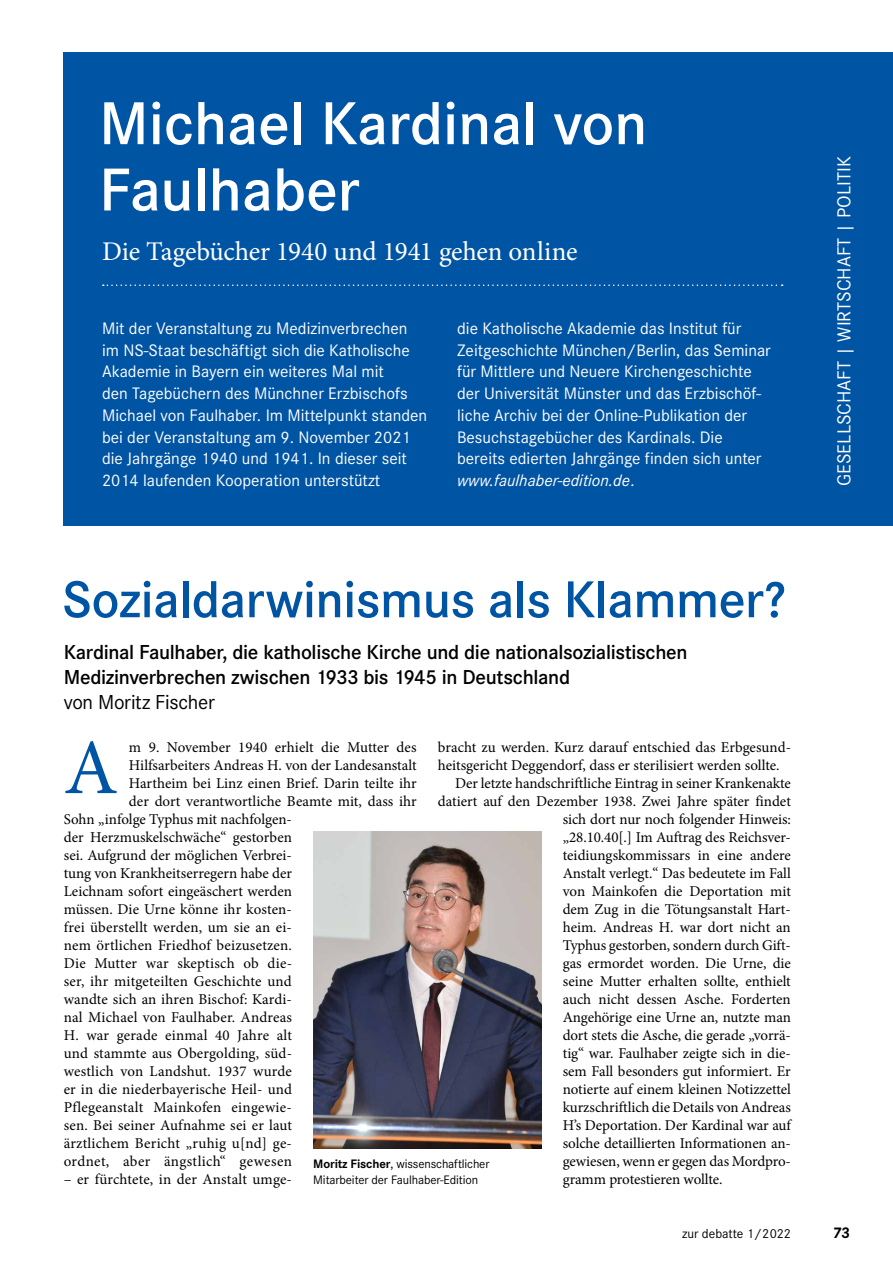
<style>
.page{position:relative;width:893px;height:1263px;background:#fff}
.page>*{position:absolute;margin:0;border:0;box-sizing:border-box;transform-origin:0 0}
.t1{font:78.45px "Minion Pro";color:#0054a4}
.t2{font:600 62.7px/66.3px "Corporate S";color:#fff}
.t3{font:600 53.7px "Corporate S";letter-spacing:-.01em;color:#0054a4}
.t4{font:27px "Minion Pro";letter-spacing:-.015em;color:#fff}
.t5{font:600 21px/25.2px "Corporate S";letter-spacing:-.015em;color:#000}
.t6{font:21px "Corporate S";letter-spacing:-.015em;color:#000}
.t7{font:19.5px "Corporate S";color:#fff}
.t8{font:17.25px/21.8px "Corporate S";color:#fff}
.t9{font:italic 17.25px "Corporate S";color:#fff}
.t10{font:700 16.05px "Corporate S";color:#000}
.t11{font:15px "Minion Pro";color:#000}
.t12{font:13.5px "Corporate S";color:#000}
.t13{font:12.75px/16px "Corporate S";letter-spacing:-.01em;color:#000}
.s1{font-weight:700}
</style>
<div class="page">
<div style="left:64px;top:53px;width:829px;height:473px;background:#0054a4"></div>
<svg style="left:103px;top:284px;width:680px;height:2px"></svg>
<img style="left:313px;top:832px;width:228px;height:317px">
<h2 class="t2" style="left:99px;top:88px;width:550px">Michael Kardinal von<br>Faulhaber</h2>
<h3 class="t4" style="left:102px;top:233px;width:477px">Die Tagebücher 1940 und 1941 gehen online</h3>
<p class="t8" style="left:102px;top:317px;width:327px">Mit der Veranstaltung zu Medizinverbrechen im NS-Staat beschäftigt sich die Katholische Akademie in Bayern ein weiteres Mal mit<br>den Tagebüchern des Münchner Erzbischofs Michael von Faulhaber. Im Mittelpunkt standen bei der Veranstaltung am 9. November 2021 die Jahrgänge 1940 und 1941. In dieser seit 2014 laufenden Kooperation unterstützt</p>
<p class="t8" style="left:457px;top:317px;width:315px">die Katholische Akademie das Institut für Zeitgeschichte München/Berlin, das Seminar für Mittlere und Neuere Kirchengeschichte der Universität Münster und das Erzbischöf&shy;liche Archiv bei der Online-Publikation der Besuchstagebücher des Kardinals. Die bereits edierten Jahrgänge finden sich unter</p>
<p class="t9" style="left:457px;top:469px;width:180px">www.faulhaber-edition.de.</p>
<h3 class="t3" style="left:62px;top:563px;width:725px">Sozialdarwinismus als Klammer?</h3>
<h3 class="t5" style="left:64px;top:639px;width:625px">Kardinal Faulhaber, die katholische Kirche und die nationalsozialistischen<br>Medizinverbrechen zwischen 1933 bis 1945 in Deutschland</h3>
<h3 class="t6" style="left:64px;top:689px;width:153px">von Moritz Fischer</h3>
<h1 class="t1" style="left:64px;top:715px;width:56px">A</h1>
<p class="t11" style="left:129px;top:737px;width:289px">m 9. November 1940 erhielt die Mutter des</p>
<p class="t11" style="left:438px;top:737px;width:355px">bracht zu werden. Kurz darauf entschied das Erbgesund-</p>
<p class="t11" style="left:438px;top:755px;width:343px">heitsgericht Deggendorf, dass er sterilisiert werden sollte.</p>
<p class="t11" style="left:455px;top:773px;width:337px">Der letzte handschriftliche Eintrag in seiner Krankenakte</p>
<p class="t11" style="left:438px;top:791px;width:354px">datiert auf den Dezember 1938. Zwei Jahre später findet</p>
<p class="t11" style="left:563px;top:809px;width:230px">sich dort nur noch folgender Hinweis:</p>
<p class="t11" style="left:563px;top:827px;width:230px">„28.10.40[.] Im Auftrag des Reichsver-</p>
<p class="t11" style="left:563px;top:845px;width:230px">teidiungskommissars in eine andere</p>
<p class="t11" style="left:563px;top:863px;width:230px">Anstalt verlegt.“ Das bedeutete im Fall</p>
<p class="t11" style="left:563px;top:881px;width:230px">von Mainkofen die Deportation mit</p>
<p class="t11" style="left:563px;top:899px;width:230px">dem Zug in die Tötungsanstalt Hart-</p>
<p class="t11" style="left:563px;top:917px;width:230px">heim. Andreas H. war dort nicht an</p>
<p class="t11" style="left:563px;top:935px;width:230px">Typhus gestorben, sondern durch Gift-</p>
<p class="t11" style="left:563px;top:953px;width:230px">gas ermordet worden. Die Urne, die</p>
<p class="t11" style="left:563px;top:971px;width:230px">seine Mutter erhalten sollte, enthielt</p>
<p class="t11" style="left:563px;top:989px;width:230px">auch nicht dessen Asche. Forderten</p>
<p class="t11" style="left:563px;top:1007px;width:230px">Angehörige eine Urne an, nutzte man</p>
<p class="t11" style="left:563px;top:1025px;width:230px">dort stets die Asche, die gerade „vorrä-</p>
<p class="t11" style="left:563px;top:1043px;width:230px">tig“ war. Faulhaber zeigte sich in die-</p>
<p class="t11" style="left:563px;top:1061px;width:230px">sem Fall besonders gut informiert. Er</p>
<p class="t11" style="left:563px;top:1079px;width:230px">notierte auf einem kleinen Notizzettel</p>
<p class="t11" style="left:563px;top:1097px;width:230px">kurzschriftlich die Details von Andreas</p>
<p class="t11" style="left:563px;top:1115px;width:231px">H’s Deportation. Der Kardinal war auf</p>
<p class="t11" style="left:563px;top:1133px;width:230px">solche detaillierten Informationen an-</p>
<p class="t11" style="left:563px;top:1151px;width:230px">gewiesen, wenn er gegen das Mordpro-</p>
<p class="t11" style="left:563px;top:1169px;width:161px">gramm protestieren wollte.</p>
<p class="t11" style="left:129px;top:755px;width:289px">Hilfsarbeiters Andreas H. von der Landesanstalt</p>
<p class="t11" style="left:129px;top:773px;width:289px">Hartheim bei Linz einen Brief. Darin teilte ihr</p>
<p class="t11" style="left:129px;top:791px;width:289px">der dort verantwortliche Beamte mit, dass ihr</p>
<p class="t11" style="left:64px;top:809px;width:230px">Sohn „infolge Typhus mit nachfolgen-</p>
<p class="t11" style="left:64px;top:827px;width:230px">der Herzmuskelschwäche“ gestorben</p>
<p class="t11" style="left:64px;top:845px;width:230px">sei. Aufgrund der möglichen Verbrei-</p>
<p class="t11" style="left:64px;top:863px;width:230px">tung von Krankheitserregern habe der</p>
<p class="t11" style="left:64px;top:881px;width:230px">Leichnam sofort eingeäschert werden</p>
<p class="t11" style="left:64px;top:899px;width:230px">müssen. Die Urne könne ihr kosten-</p>
<p class="t11" style="left:64px;top:917px;width:230px">frei überstellt werden, um sie an ei-</p>
<p class="t11" style="left:64px;top:935px;width:230px">nem örtlichen Friedhof beizusetzen.</p>
<p class="t11" style="left:64px;top:953px;width:230px">Die Mutter war skeptisch ob die-</p>
<p class="t11" style="left:64px;top:971px;width:230px">ser, ihr mitgeteilten Geschichte und</p>
<p class="t11" style="left:64px;top:989px;width:230px">wandte sich an ihren Bischof: Kardi-</p>
<p class="t11" style="left:64px;top:1007px;width:230px">nal Michael von Faulhaber. Andreas</p>
<p class="t11" style="left:64px;top:1025px;width:230px">H. war gerade einmal 40 Jahre alt</p>
<p class="t11" style="left:64px;top:1043px;width:230px">und stammte aus Obergolding, süd-</p>
<p class="t11" style="left:64px;top:1061px;width:230px">westlich von Landshut. 1937 wurde</p>
<p class="t11" style="left:64px;top:1079px;width:230px">er in die niederbayerische Heil- und</p>
<p class="t11" style="left:64px;top:1097px;width:230px">Pflegeanstalt Mainkofen eingewie-</p>
<p class="t11" style="left:64px;top:1115px;width:230px">sen. Bei seiner Aufnahme sei er laut</p>
<p class="t11" style="left:64px;top:1133px;width:230px">ärztlichem Bericht „ruhig u[nd] ge-</p>
<p class="t11" style="left:64px;top:1151px;width:230px">ordnet, aber ängstlich“ gewesen</p>
<p class="t11" style="left:64px;top:1169px;width:230px">– er fürchtete, in der Anstalt umge-</p>
<p class="t13" style="left:313px;top:1155px;width:178px"><span class="s1">Moritz Fischer</span>, wissenschaftlicher<br>Mitarbeiter der Faulhaber-Edition</p>
<h3 class="t7" style="left:831px;top:486px;width:331px;rotate:-90deg">GESELLSCHAFT | WIRTSCHAFT | POLITIK</h3>
<p class="t12" style="left:682px;top:1224px;width:110px">zur debatte 1/2022</p>
<p class="t10" style="left:833px;top:1221px;width:19px">73</p>
</div>
